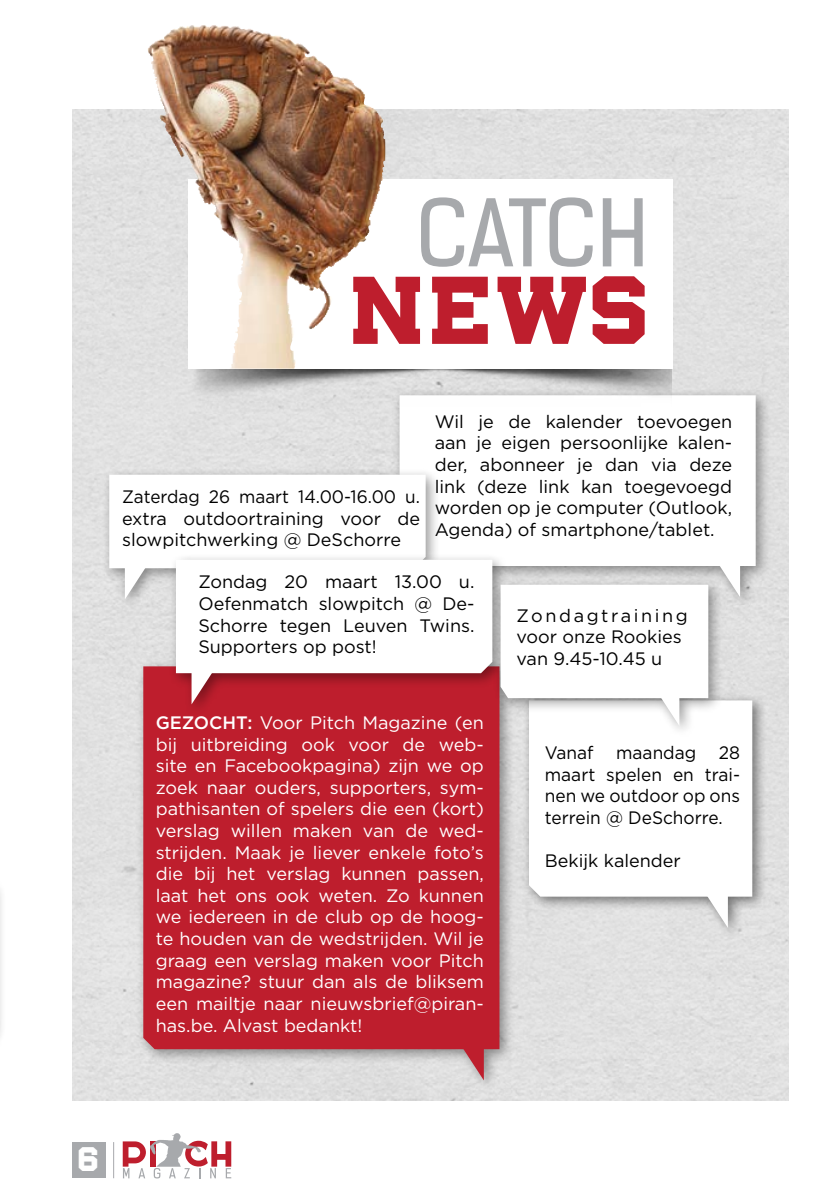
<style>
.page{position:relative;width:840px;height:1191px;background:#fff}
.page>*{position:absolute;margin:0;border:0;box-sizing:border-box;transform-origin:0 0}
.t1{font:88.6px "Kelson Sans";letter-spacing:-.015em;color:#a7a9ac}
.t2{font:80.8px "nebraska";color:#be1e2d}
.t3{font:28.8px "nebraska";color:#fff}
.t4{font:18px/21.6px "Gotham";color:#fff;text-align:justify}
.t5{font:18px/21.6px "Gotham";color:#000;text-align:justify}
.t6{font:18px/21.6px "Gotham";color:#000;text-align:justify;scale:.95 1}
.t7{font:18px/21.6px "Gotham";color:#000;text-align:justify;scale:.96 1}
.s1{font-weight:500}
</style>
<div class="page">
<img style="left:72px;top:109px;width:716px;height:991px">
<div style="left:391px;top:388px;width:380px;height:223px;background:#000;opacity:.4"></div>
<svg style="left:399px;top:395px;width:356px;height:171px"></svg>
<svg style="left:716px;top:561px;width:23px;height:36px"></svg>
<div style="left:135px;top:659px;width:380px;height:434px;background:#000;opacity:.4"></div>
<div style="left:143px;top:704px;width:356px;height:345px;background:#be1e2d"></div>
<svg style="left:460px;top:1044px;width:23px;height:36px"></svg>
<img style="left:190px;top:369px;width:481px;height:38px">
<svg style="left:188px;top:179px;width:484px;height:190px"></svg>
<svg style="left:123px;top:1133px;width:108px;height:45px"></svg>
<div style="left:72px;top:1141px;width:34px;height:36px;background:#a7a9ac"></div>
<hr style="left:113px;top:1142px;width:1px;height:36px;background:#a7a9ac">
<img style="left:147px;top:25px;width:64px;height:160px">
<div style="left:101px;top:467px;width:340px;height:145px;background:#000;opacity:.4"></div>
<div style="left:168px;top:552px;width:340px;height:166px;background:#000;opacity:.4"></div>
<svg style="left:109px;top:475px;width:383px;height:229px"></svg>
<div style="left:521px;top:693px;width:246px;height:248px;background:#000;opacity:.5"></div>
<svg style="left:528px;top:700px;width:223px;height:196px"></svg>
<svg style="left:704px;top:892px;width:23px;height:35px"></svg>
<div style="left:492px;top:577px;width:231px;height:162px;background:#000;opacity:.4"></div>
<svg style="left:500px;top:585px;width:208px;height:141px"></svg>
<h1 class="t1" style="left:415px;top:179px;width:234px">CATCH</h1>
<h2 class="t2" style="left:347px;top:274px;width:305px">NEWS</h2>
<p class="t5" style="left:434px;top:410px;width:299px">Wil je de kalender toevoegen aan je eigen persoonlijke kalen&shy;der, abonneer je dan via deze link (deze link kan toegevoegd worden op je computer (Outlook, Agenda) of smartphone/tablet.</p>
<p class="t6" style="left:122px;top:486px;width:315px">Zaterdag 26 maart 14.00-16.00 u. extra outdoortraining voor de slowpitchwerking @ DeSchorre</p>
<p class="t5" style="left:198px;top:571px;width:277px">Zondag 20 maart 13.00 u.<br>Oefenmatch slowpitch @ De-Schorre tegen Leuven Twins.<br>Supporters op post!</p>
<p class="t5" style="left:516px;top:604px;width:173px;text-align:left">Zondagtraining voor onze Rookies van 9.45-10.45 u</p>
<p class="t4" style="left:156px;top:711px;width:329px"><span class="s1">GEZOCHT:</span> Voor Pitch Magazine (en bij uitbreiding ook voor de web&shy;site en Facebookpagina) zijn we op zoek naar ouders, supporters, sym&shy;pathisanten of spelers die een (kort) verslag willen maken van de wed&shy;strijden. Maak je liever enkele foto’s die bij het verslag kunnen passen, laat het ons ook weten. Zo kunnen we iedereen in de club op de hoog&shy;te houden van de wedstrijden. Wil je graag een verslag maken voor Pitch magazine? stuur dan als de bliksem een mailtje naar nieuwsbrief@piran&shy;has.be. Alvast bedankt!</p>
<p class="t7" style="left:544px;top:741px;width:205px">Vanaf maandag 28 maart spelen en trai&shy;nen we outdoor op ons terrein @ DeSchorre.</p>
<p class="t5" style="left:544px;top:849px;width:137px">Bekijk kalender</p>
<h3 class="t3" style="left:77px;top:1146px;width:25px">6</h3>
</div>
